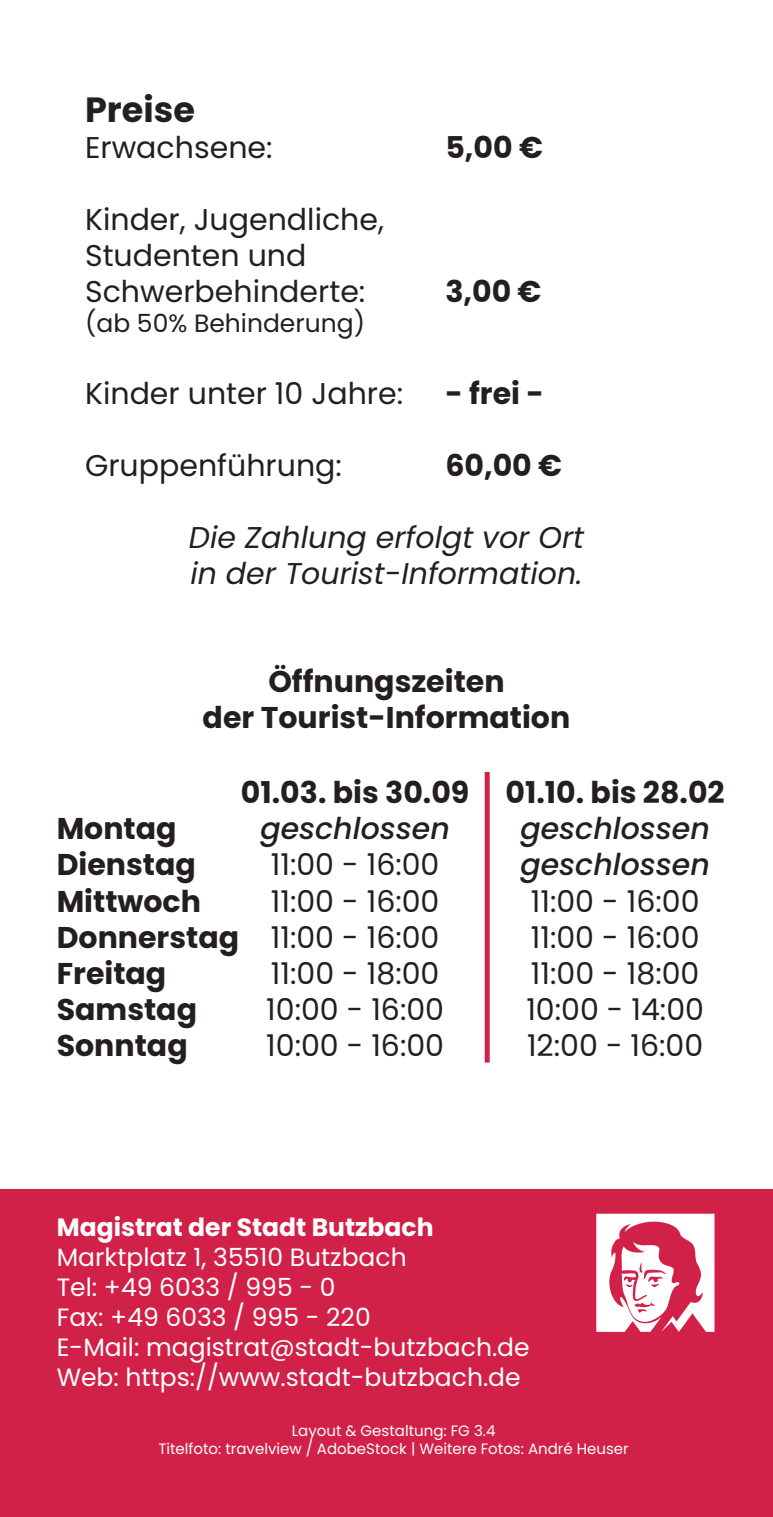
<style>
.page{position:relative;width:773px;height:1517px;background:#fff}
.page>*{position:absolute;margin:0;border:0;box-sizing:border-box;transform-origin:0 0}
.t1{font:700 35px "Poppins";color:#231f20}
.t2{font:30px/36px "Poppins";color:#231f20}
.t3{font:700 30px/36px "Poppins";color:#231f20;text-align:center}
.t4{font:italic 30px/36px "Poppins";color:#231f20}
.t5{font:italic 500 30px/36px "Poppins";color:#231f20}
.t6{font:25px/30px "Poppins";color:#fff}
.t7{font:700 25px "Poppins";color:#fff}
.t8{font:25px "Poppins";color:#231f20}
.t9{font:15px/18px "Poppins";color:#fff;text-align:center}
</style>
<div class="page">
<div style="left:0;top:1189px;width:772px;height:328px;background:#d22148"></div>
<svg style="left:596px;top:1213px;width:118px;height:118px"></svg>
<div style="left:484px;top:772px;width:5px;height:290px;background:#d22148"></div>
<p class="t1" style="left:85px;top:89px;width:111px">Preise</p>
<p class="t2" style="left:85px;top:129px;width:189px">Erwachsene:</p>
<p class="t3" style="left:445px;top:129px;width:99px">5,00 €</p>
<p class="t2" style="left:85px;top:201px;width:300px">Kinder, Jugendliche,<br>Studenten und<br>Schwerbehinderte:</p>
<p class="t8" style="left:85px;top:309px;width:281px">(ab 50% Behinderung)</p>
<p class="t3" style="left:445px;top:273px;width:98px">3,00 €</p>
<p class="t2" style="left:85px;top:375px;width:319px">Kinder unter 10 Jahre:</p>
<p class="t3" style="left:445px;top:375px;width:100px">- frei -</p>
<p class="t2" style="left:85px;top:447px;width:258px">Gruppenführung:</p>
<p class="t3" style="left:445px;top:447px;width:118px">60,00 €</p>
<p class="t4" style="left:189px;top:519px;width:397px">Die Zahlung erfolgt vor Ort in der Tourist-Information.</p>
<p class="t3" style="left:202px;top:663px;width:369px">Öffnungszeiten<br>der Tourist-Information</p>
<p class="t3" style="left:241px;top:775px;width:230px">01.03. bis 30.09</p>
<p class="t5" style="left:260px;top:811px;width:191px">geschlossen</p>
<p class="t2" style="left:266px;top:847px;width:179px">11:00 - 16:00<br>11:00 - 16:00<br>11:00 - 16:00<br>11:00 - 18:00<br>10:00 - 16:00<br>10:00 - 16:00</p>
<p class="t3" style="left:57px;top:811px;width:184px;text-align:left">Montag<br>Dienstag<br>Mittwoch<br>Donnerstag<br>Freitag<br>Samstag<br>Sonntag</p>
<p class="t3" style="left:505px;top:775px;width:221px">01.10. bis 28.02</p>
<p class="t5" style="left:520px;top:811px;width:191px">geschlossen geschlossen</p>
<p class="t2" style="left:526px;top:883px;width:179px">11:00 - 16:00<br>11:00 - 16:00<br>11:00 - 18:00<br>10:00 - 14:00<br>12:00 - 16:00</p>
<p class="t7" style="left:57px;top:1212px;width:378px">Magistrat der Stadt Butzbach</p>
<p class="t6" style="left:57px;top:1242px;width:474px">Marktplatz 1, 35510 Butzbach<br>Tel: +49 6033 / 995 - 0<br>Fax: +49 6033 / 995 - 220<br>E-Mail: magistrat@stadt-butzbach.de<br>Web: https://www.stadt-butzbach.de</p>
<p class="t9" style="left:158px;top:1422px;width:472px">Layout &amp; Gestaltung: FG 3.4<br>Titelfoto: travelview / AdobeStock | Weitere Fotos: André Heuser</p>
</div>
